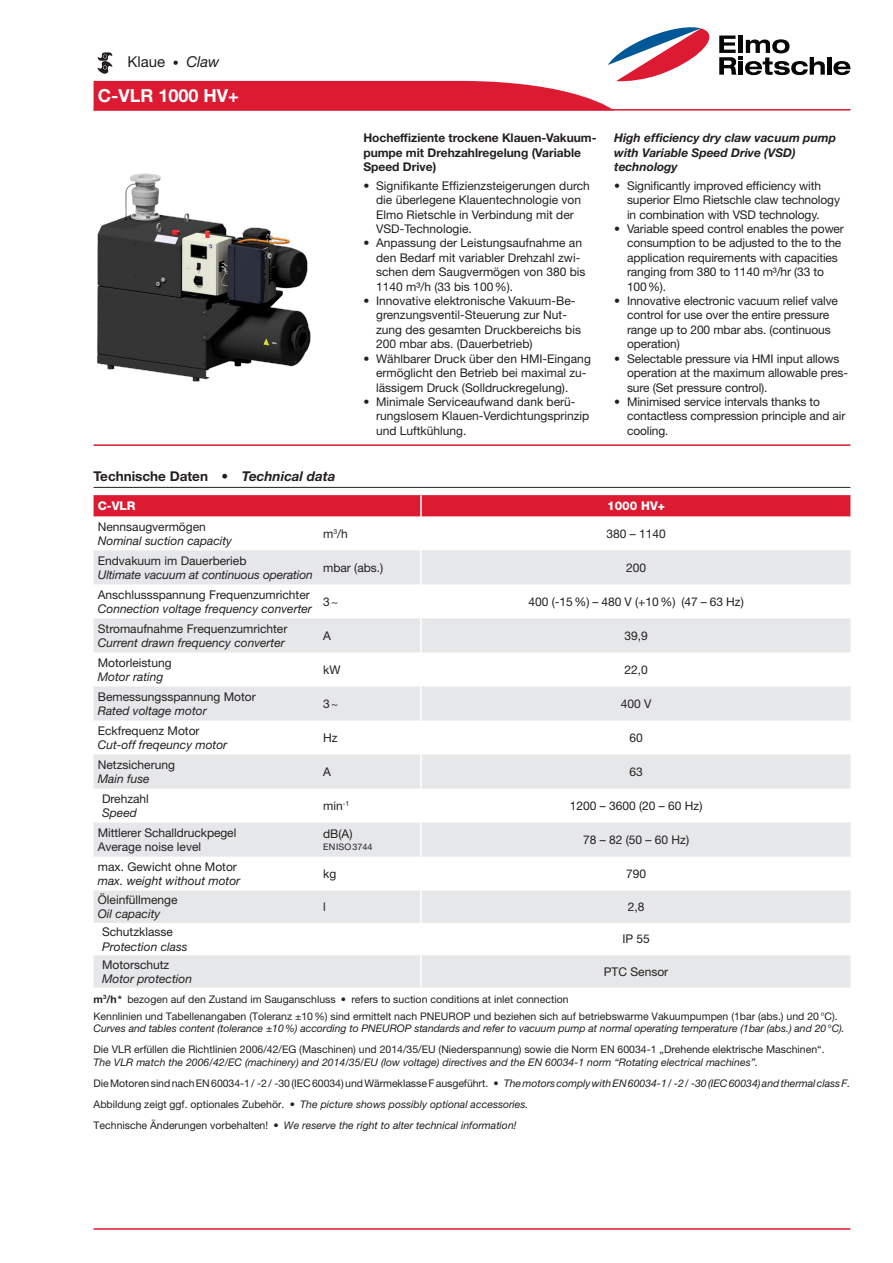
<style>
.page{position:relative;width:893px;height:1263px;background:#fff}
.page>*{position:absolute;margin:0;border:0;box-sizing:border-box;transform-origin:0 0}
.t1{font:700 18px "Helvetica Neue LT Pro";color:#fff}
.t2{font:15px "Helvetica Neue LT Pro";color:#231f20}
.t3{font:700 13.5px "Helvetica Neue LT Pro";color:#231f20}
.t4{font:12px/14.4px "Helvetica Neue LT Pro";color:#231f20}
.t5{font:italic 12px/14.4px "Helvetica Neue LT Pro";color:#231f20}
.t6{font:700 12px/14.4px "Helvetica Neue LT Pro";letter-spacing:-.005em;color:#231f20}
.t7{font:italic 700 12px/14.4px "Helvetica Neue LT Pro";color:#231f20}
.t8{font:800 12px "Helvetica Neue LT Pro";color:#fff}
.Absatz_7Pkt{font:10.5px/12.6px "Helvetica Neue LT Pro";color:#231f20}
.Absatz_7Pkt-2{font:italic 10.5px/12.6px "Helvetica Neue LT Pro";letter-spacing:-.005em;color:#231f20}
.t9{font:9px "Helvetica Neue LT Pro";color:#231f20}
.s1{font-size:12px}
.s2{font-style:italic}
.s3{font-style:normal}
.s4{font-weight:700}
</style>
<div class="page">
<hr style="left:94px;top:1228px;width:756px;height:2px;background:#dc1a32">
<hr style="left:739px;top:35px;width:4px;height:18px;background:#040607">
<svg style="left:719px;top:36px;width:106px;height:39px"></svg>
<div style="left:827px;top:57px;width:5px;height:18px;background:#040607"></div>
<svg style="left:833px;top:61px;width:17px;height:14px"></svg>
<svg style="left:94px;top:27px;width:616px;height:82px"></svg>
<hr style="left:94px;top:444px;width:756px;height:2px;background:#dc1a32">
<hr style="left:94px;top:109px;width:756px;height:2px;background:#dc1a32">
<img style="left:97px;top:173px;width:214px;height:209px">
<hr style="left:94px;top:487px;width:756px;height:1px;background:#231f20">
<div style="left:94px;top:495px;width:756px;height:21px;background:#dc1a32"></div>
<svg style="left:94px;top:550px;width:756px;height:437px;fill:#e6e7e9"></svg>
<hr style="left:420px;top:495px;width:2px;height:21px;background:#fff">
<hr style="left:420px;top:550px;width:2px;height:34px;background:#fff">
<hr style="left:420px;top:754px;width:2px;height:34px;background:#fff">
<hr style="left:420px;top:822px;width:2px;height:34px;background:#fff">
<hr style="left:420px;top:856px;width:2px;height:35px;background:#fff">
<hr style="left:420px;top:891px;width:2px;height:32px;background:#fff">
<hr style="left:420px;top:584px;width:2px;height:34px;background:#fff">
<hr style="left:420px;top:618px;width:2px;height:34px;background:#fff">
<hr style="left:420px;top:652px;width:2px;height:34px;background:#fff">
<hr style="left:420px;top:686px;width:2px;height:34px;background:#fff">
<hr style="left:420px;top:720px;width:2px;height:34px;background:#fff">
<hr style="left:420px;top:788px;width:2px;height:34px;background:#fff">
<hr style="left:420px;top:923px;width:2px;height:32px;background:#fff">
<hr style="left:420px;top:955px;width:2px;height:32px;background:#fff">
<p class="t2" style="left:128px;top:53px;width:94px">Klaue <span class="s1">•</span> <span class="s2">Claw</span></p>
<h1 class="t1" style="left:98px;top:85px;width:143px">C-VLR 1000 HV+</h1>
<p class="t6" style="left:363px;top:130px;width:235px">Hocheffiziente trockene Klauen-Vakuum&shy;pumpe mit Drehzahlregelung (Variable<br>Speed Drive)</p>
<p class="t4" style="left:376px;top:178px;width:215px;text-indent:-13px">• Signifikante Effizienzsteigerungen durch die überlegene Klauentechnologie von Elmo Rietschle in Verbindung mit der VSD-Technologie.</p>
<p class="t4" style="left:376px;top:236px;width:211px;text-indent:-13px">• Anpassung der Leistungsaufnahme an den Bedarf mit variabler Drehzahl zwi&shy;schen dem Saugvermögen von 380 bis 1140 m³/h (33 bis 100%).</p>
<p class="t4" style="left:376px;top:293px;width:206px;text-indent:-13px">• Innovative elektronische Vakuum-Be&shy;grenzungsventil-Steuerung zur Nut&shy;zung des gesamten Druckbereichs bis 200 mbar abs. (Dauerbetrieb)</p>
<p class="t4" style="left:376px;top:351px;width:216px;text-indent:-13px">• Wählbarer Druck über den HMI-Eingang ermöglicht den Betrieb bei maximal zu&shy;lässigem Druck (Solldruckregelung).</p>
<p class="t4" style="left:376px;top:394px;width:215px;text-indent:-13px">• Minimale Serviceaufwand dank berü&shy;rungslosem Klauen-Verdichtungsprinzip und Luftkühlung.</p>
<p class="t7" style="left:614px;top:130px;width:223px">High efficiency dry claw vacuum pump with Variable Speed Drive (VSD) technology</p>
<p class="t4" style="left:627px;top:178px;width:214px;text-indent:-13px">• Significantly improved efficiency with superior Elmo Rietschle claw technology in combination with VSD technology.</p>
<p class="t4" style="left:627px;top:221px;width:218px;text-indent:-13px">• Variable speed control enables the power consumption to be adjusted to the to the application requirements with capacities ranging from 380 to 1140 m³/hr (33 to 100%).</p>
<p class="t4" style="left:627px;top:293px;width:213px;text-indent:-13px">• Innovative electronic vacuum relief valve control for use over the entire pressure range up to 200 mbar abs. (continuous operation)</p>
<p class="t4" style="left:627px;top:351px;width:223px;text-indent:-13px">• Selectable pressure via HMI input allows operation at the maximum allowable pres&shy;sure (Set pressure control).</p>
<p class="t4" style="left:627px;top:394px;width:220px;text-indent:-13px">• Minimised service intervals thanks to contactless compression principle and air cooling.</p>
<p class="t3" style="left:94px;top:467px;width:244px">Technische Daten • <span class="s2">Technical data</span></p>
<p class="t8" style="left:98px;top:499px;width:39px">C-VLR</p>
<p class="t8" style="left:607px;top:499px;width:59px">1000 HV+</p>
<p class="t5" style="left:98px;top:519px;width:136px;line-height:13.8px"><span class="s3">Nennsaugvermögen<br></span>Nominal suction capacity</p>
<p class="t4" style="left:323px;top:526px;width:26px">m<sup>3</sup>/h</p>
<p class="t4" style="left:606px;top:526px;width:61px">380 – 1140</p>
<p class="t5" style="left:98px;top:553px;width:217px;line-height:13.8px"><span class="s3">Endvakuum im Dauerberieb<br></span>Ultimate vacuum at continuous operation</p>
<p class="t4" style="left:323px;top:560px;width:62px">mbar (abs.)</p>
<p class="t4" style="left:626px;top:560px;width:22px">200</p>
<p class="t5" style="left:98px;top:587px;width:216px"><span class="s3">Anschlussspannung Frequenzumrichter<br></span>Connection voltage frequency converter</p>
<p class="t4" style="left:323px;top:594px;width:17px">3~</p>
<p class="t4" style="left:528px;top:594px;width:217px">400 (-15%) – 480 V (+10%) (47 – 63 Hz)</p>
<p class="t4" style="left:98px;top:621px;width:191px">Stromaufnahme Frequenzumrichter<br><span class="s2">Current drawn frequency converter</span></p>
<p class="t4" style="left:323px;top:628px;width:9px">A</p>
<p class="t4" style="left:624px;top:628px;width:25px">39,9</p>
<p class="t4" style="left:98px;top:655px;width:75px">Motorleistung<br><span class="s2">Motor rating</span></p>
<p class="t4" style="left:323px;top:662px;width:19px">kW</p>
<p class="t4" style="left:624px;top:662px;width:25px">22,0</p>
<p class="t4" style="left:98px;top:689px;width:160px">Bemessungsspannung Motor<br><span class="s2">Rated voltage motor</span></p>
<p class="t4" style="left:323px;top:696px;width:17px">3~</p>
<p class="t4" style="left:621px;top:696px;width:32px">400 V</p>
<p class="t5" style="left:98px;top:723px;width:131px"><span class="s3">Eckfrequenz Motor<br></span>Cut-off freqeuncy motor</p>
<p class="t4" style="left:323px;top:730px;width:16px">Hz</p>
<p class="t4" style="left:629px;top:730px;width:15px">60</p>
<p class="t4" style="left:98px;top:757px;width:79px">Netzsicherung<br><span class="s2">Main fuse</span></p>
<p class="t4" style="left:323px;top:764px;width:9px">A</p>
<p class="t4" style="left:629px;top:764px;width:15px">63</p>
<p class="t4" style="left:102px;top:791px;width:48px">Drehzahl<br><span class="s2">Speed</span></p>
<p class="t4" style="left:323px;top:798px;width:28px">min<sup>-1</sup></p>
<p class="t4" style="left:570px;top:798px;width:134px">1200 – 3600 (20 – 60 Hz)</p>
<p class="t4" style="left:98px;top:826px;width:140px;line-height:13.8px">Mittlerer Schalldruckpegel<br>Average noise level</p>
<p class="t4" style="left:323px;top:826px;width:31px">dB(A)</p>
<p class="t4" style="left:583px;top:832px;width:108px">78 – 82 (50 – 60 Hz)</p>
<p class="t9" style="left:323px;top:841px;width:51px">ENISO3744</p>
<p class="t5" style="left:98px;top:860px;width:144px;line-height:13.8px"><span class="s3">max. Gewicht ohne Motor </span>max. weight without motor</p>
<p class="t4" style="left:323px;top:866px;width:15px">kg</p>
<p class="t4" style="left:626px;top:866px;width:22px">790</p>
<p class="t4" style="left:98px;top:893px;width:81px;line-height:13.8px">Öleinfüllmenge<br><span class="s2">Oil capacity</span></p>
<p class="t4" style="left:323px;top:899px;width:4px">l</p>
<p class="t4" style="left:628px;top:899px;width:18px">2,8</p>
<p class="t5" style="left:102px;top:924px;width:87px"><span class="s3">Schutzklasse<br></span>Protection class</p>
<p class="t4" style="left:622px;top:932px;width:29px">IP 55</p>
<p class="t5" style="left:102px;top:957px;width:92px"><span class="s3">Motorschutz<br></span>Motor protection</p>
<p class="t4" style="left:604px;top:964px;width:66px">PTC Sensor</p>
<p class="Absatz_7Pkt" style="left:94px;top:992px;width:476px"><span class="s4">m</span><sup>3</sup><span class="s4">/h*</span> bezogen auf den Zustand im Sauganschluss • refers to suction conditions at inlet connection</p>
<p class="Absatz_7Pkt-2" style="left:94px;top:1009px;width:753px"><span class="s3">Kennlinien und Tabellenangaben (Toleranz ±10%) sind ermittelt nach PNEUROP und beziehen sich auf betriebswarme Vakuumpumpen (1bar (abs.) und 20°C).<br></span>Curves and tables content (tolerance ±10%) according to PNEUROP standards and refer to vacuum pump at normal operating temperature (1bar (abs.) and 20°C).</p>
<p class="Absatz_7Pkt" style="left:94px;top:1043px;width:733px">Die VLR erfüllen die Richtlinien 2006/42/EG (Maschinen) und 2014/35/EU (Niederspannung) sowie die Norm EN 60034-1 „Drehende elektrische Maschinen“.<br><span class="s2">The VLR match the 2006/42/EC (machinery) and 2014/35/EU (low voltage) directives and the EN 60034-1 norm “Rotating electrical machines”.</span></p>
<p class="Absatz_7Pkt" style="left:94px;top:1077px;width:758px">Die Motoren sind nach EN 60034-1/ -2/ -30 (IEC 60034) und Wärmeklasse F ausgeführt. • <span class="s2">The motors comply with EN 60034-1/ -2/ -30 (IEC 60034) and thermal class F.</span></p>
<p class="Absatz_7Pkt-2" style="left:94px;top:1098px;width:436px"><span class="s3">Abbildung zeigt ggf. optionales Zubehör.</span> • The picture shows possibly optional accessories.</p>
<p class="Absatz_7Pkt-2" style="left:94px;top:1119px;width:424px"><span class="s3">Technische Änderungen vorbehalten!</span> • We reserve the right to alter technical information!</p>
</div>
